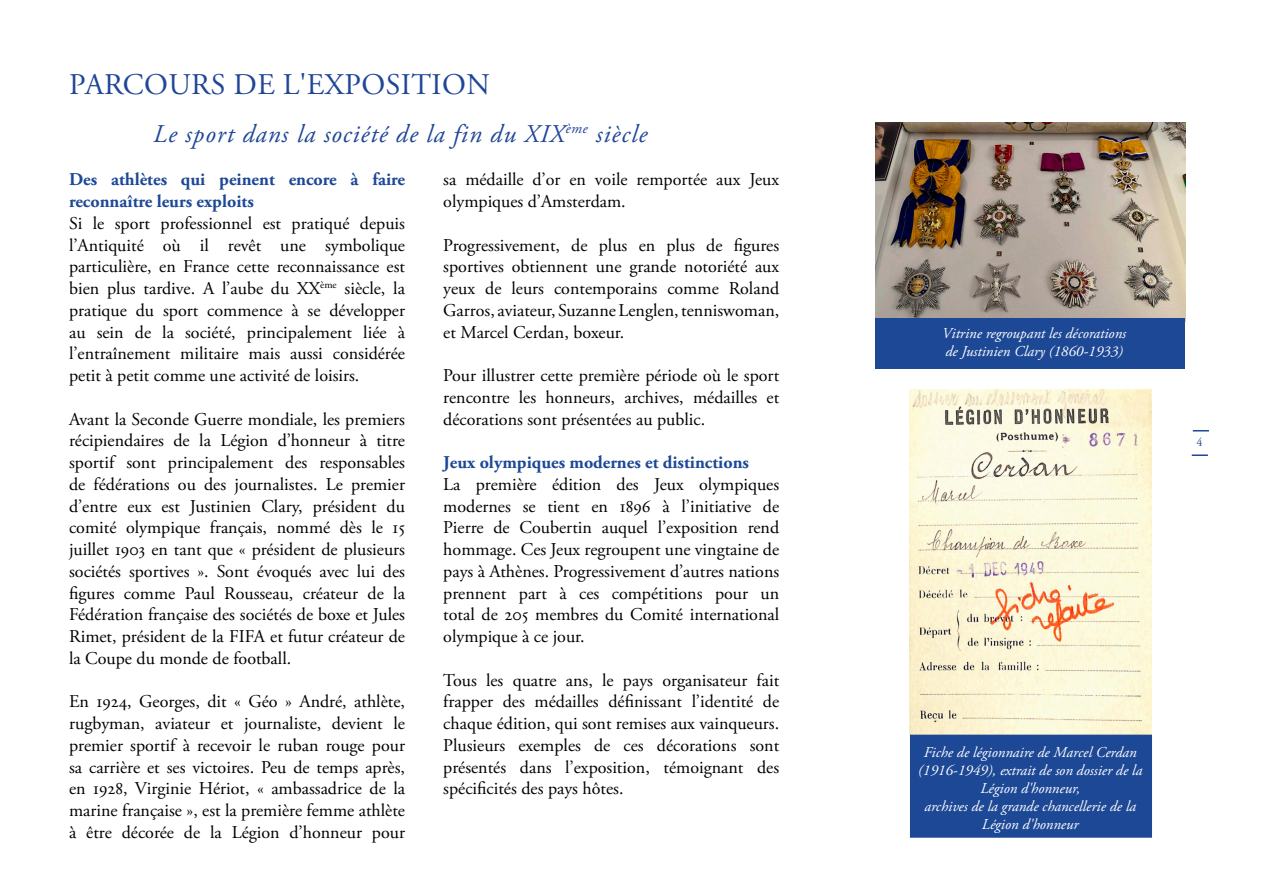
<style>
.page{position:relative;width:1263px;height:893px;background:#fff}
.page>*{position:absolute;margin:0;border:0;box-sizing:border-box;transform-origin:0 0}
.t1{font:30px "Adobe Garamond Pro";letter-spacing:.015em;color:#204698}
.t2{font:italic 25.5px "Adobe Garamond Pro";letter-spacing:.04em;color:#204698}
.t3{font:18px/21.8px "Adobe Garamond Pro";color:#000001;text-align:justify}
.t4{font:700 18px/21.8px "Adobe Garamond Pro";color:#1c4896}
.t5{font:italic 15px/18px "Adobe Garamond Pro";color:#fff;text-align:center}
.t6{font:12px "Adobe Garamond Pro";color:#1c4896}
</style>
<div class="page">
<img style="left:910px;top:390px;width:241px;height:345px">
<div style="left:910px;top:735px;width:242px;height:103px;background:#1c4896;border:2px solid #1c4896"></div>
<img style="left:875px;top:122px;width:310px;height:196px">
<div style="left:875px;top:318px;width:310px;height:50px;background:#1c4896"></div>
<svg style="left:1193px;top:430px;width:16px;height:1px"></svg>
<svg style="left:1192px;top:454px;width:16px;height:2px"></svg>
<p class="t1" style="left:69px;top:67px;width:422px">PARCOURS DE L'EXPOSITION</p>
<p class="t2" style="left:153px;top:118px;width:496px">Le sport dans la société de la fin du XIX<sup>ème</sup> siècle</p>
<p class="t4" style="left:69px;top:169px;width:337px">Des athlètes qui peinent encore à faire reconnaître leurs exploits</p>
<p class="t3" style="left:69px;top:213px;width:338px">Si le sport professionnel est pratiqué depuis l’Antiquité où il revêt une symbolique particulière, en France cette reconnaissance est bien plus tardive. A l’aube du XX<sup>ème</sup> siècle, la pratique du sport commence à se développer au sein de la société, principalement liée à l’entraînement militaire mais aussi considérée petit à petit comme une activité de loisirs.</p>
<p class="t3" style="left:69px;top:409px;width:338px">Avant la Seconde Guerre mondiale, les premiers récipiendaires de la Légion d’honneur à titre sportif sont principalement des responsables de fédérations ou des journalistes. Le premier d’entre eux est Justinien Clary, président du comité olympique français, nommé dès le 15 juillet 1903 en tant que « président de plusieurs sociétés sportives ». Sont évoqués avec lui des figures comme Paul Rousseau, créateur de la Fédération française des sociétés de boxe et Jules Rimet, président de la FIFA et futur créateur de la Coupe du monde de football.</p>
<p class="t3" style="left:69px;top:691px;width:338px">En 1924, Georges, dit « Géo » André, athlète, rugbyman, aviateur et journaliste, devient le premier sportif à recevoir le ruban rouge pour sa carrière et ses victoires. Peu de temps après, en 1928, Virginie Hériot, « ambassadrice de la marine française », est la première femme athlète à être décorée de la Légion d’honneur pour</p>
<p class="t3" style="left:443px;top:169px;width:337px">sa médaille d’or en voile remportée aux Jeux olympiques d’Amsterdam.</p>
<p class="t3" style="left:443px;top:235px;width:337px">Progressivement, de plus en plus de figures sportives obtiennent une grande notoriété aux yeux de leurs contemporains comme Roland Garros, aviateur, Suzanne Lenglen, tenniswoman, et Marcel Cerdan, boxeur.</p>
<p class="t3" style="left:443px;top:365px;width:337px">Pour illustrer cette première période où le sport rencontre les honneurs, archives, médailles et décorations sont présentées au public.</p>
<p class="t4" style="left:443px;top:452px;width:307px">Jeux olympiques modernes et distinctions</p>
<p class="t3" style="left:443px;top:474px;width:337px">La première édition des Jeux olympiques modernes se tient en 1896 à l’initiative de Pierre de Coubertin auquel l’exposition rend hommage. Ces Jeux regroupent une vingtaine de pays à Athènes. Progressivement d’autres nations prennent part à ces compétitions pour un total de 205 membres du Comité international olympique à ce jour.</p>
<p class="t3" style="left:443px;top:670px;width:337px">Tous les quatre ans, le pays organisateur fait frapper des médailles définissant l’identité de chaque édition, qui sont remises aux vainqueurs.<br>Plusieurs exemples de ces décorations sont présentés dans l’exposition, témoignant des spécificités des pays hôtes.</p>
<p class="t5" style="left:942px;top:325px;width:185px">Vitrine regroupant les décorations</p>
<p class="t5" style="left:945px;top:343px;width:179px">de Justinien Clary (1860-1933)</p>
<p class="t6" style="left:1196px;top:435px;width:7px">4</p>
<p class="t5" style="left:918px;top:743px;width:226px">Fiche de légionnaire de Marcel Cerdan (1916-1949), extrait de son dossier de la<br>Légion d'honneur,</p>
<p class="t5" style="left:924px;top:797px;width:213px">archives de la grande chancellerie de la<br>Légion d'honneur</p>
</div>
